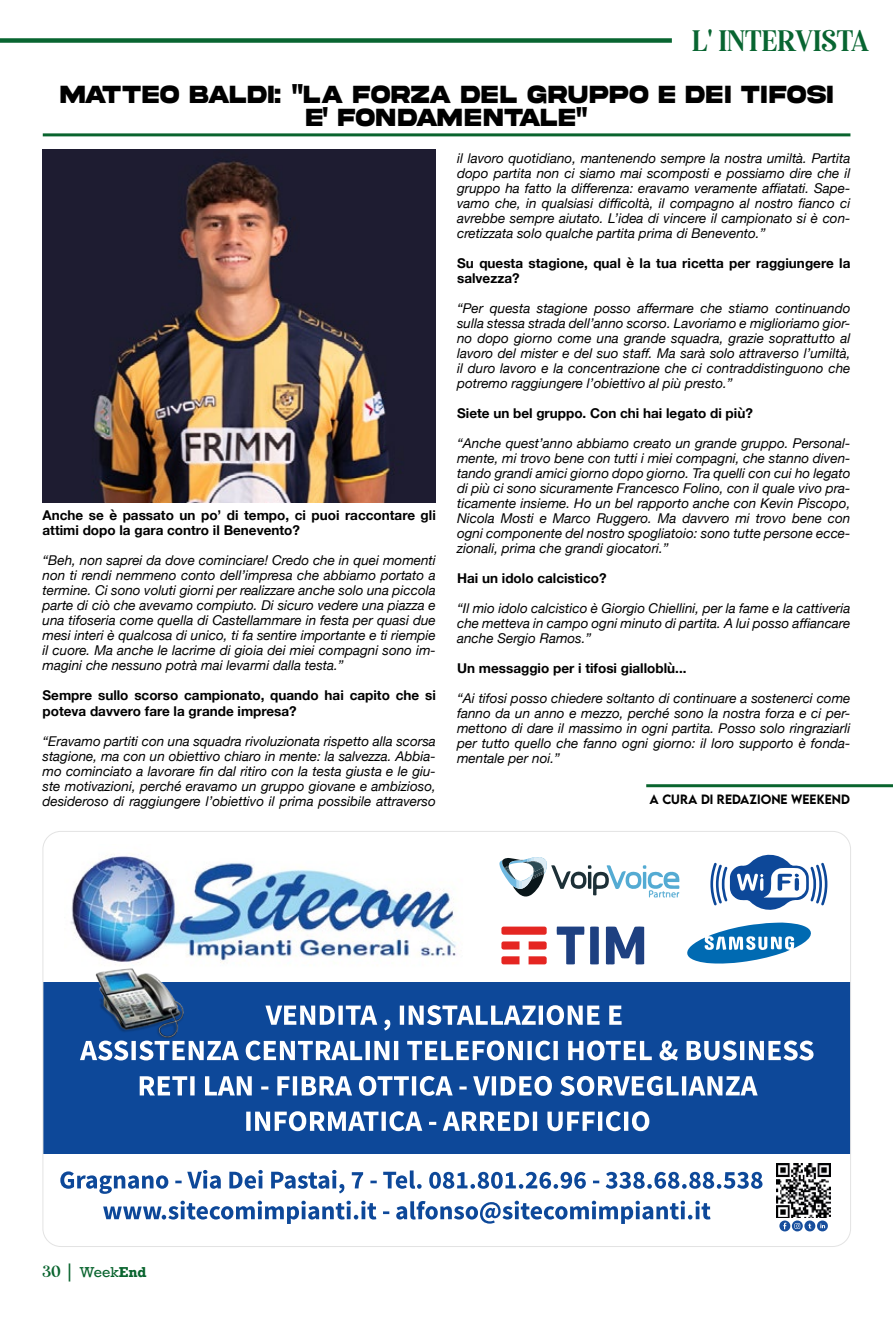
<style>
.page{position:relative;width:893px;height:1319px;background:#fff}
.page>*{position:absolute;margin:0;border:0;box-sizing:border-box;transform-origin:0 0}
.t1{font:33px "Mandalika DEMO";color:#086531}
.t2{font:700 26.25px/22.5px "Akira Expanded Super";letter-spacing:.055em;color:#000;text-align:center;scale:.8 1}
.t3{font:italic 13.5px/15px "Helvetica Neue";color:#000;text-align:justify}
.t4{font:700 13.5px/15px "Helvetica Neue";color:#000}
.t5{font:13.5px "Rockwell";color:#09642e}
.t6{font:500 12px "LEMONMILK";color:#000}
.s1{font-family:"Mandalika DEMO";font-size:18px}
.s2{font-size:18px}
.s3{font-weight:700}
</style>
<div class="page">
<hr style="left:646px;top:784px;width:247px;height:3px;background:#09642e">
<hr style="left:43px;top:133px;width:807px;height:3px;background:#09642e">
<div style="left:0;top:38px;width:672px;height:5px;background:#086531"></div>
<div style="left:43px;top:982px;width:808px;height:171px;background:#0d4899"></div>
<svg style="left:265px;top:1005px;width:357px;height:25px"></svg>
<svg style="left:80px;top:1040px;width:733px;height:20px"></svg>
<svg style="left:140px;top:1075px;width:618px;height:20px"></svg>
<svg style="left:246px;top:1111px;width:403px;height:19px"></svg>
<svg style="left:60px;top:1169px;width:702px;height:24px"></svg>
<svg style="left:103px;top:1200px;width:607px;height:23px"></svg>
<svg style="left:687px;top:922px;width:124px;height:42px"></svg>
<svg style="left:710px;top:854px;width:117px;height:56px"></svg>
<svg style="left:556px;top:926px;width:89px;height:39px"></svg>
<svg style="left:501px;top:926px;width:46px;height:39px"></svg>
<svg style="left:499px;top:857px;width:181px;height:40px"></svg>
<img style="left:71px;top:854px;width:385px;height:110px">
<img style="left:94px;top:954px;width:92px;height:92px">
<img style="left:777px;top:1163px;width:54px;height:54px">
<svg style="left:779px;top:1220px;width:49px;height:11px"></svg>
<img style="left:43px;top:150px;width:393px;height:352px">
<h1 class="t1" style="left:692px;top:21px;width:178px">L' INTERVISTA</h1>
<h2 class="t2" style="left:60px;top:84px;width:967px">MATTEO BALDI: "LA FORZA DEL GRUPPO E DEI TIFOSI<br>E' FONDAMENTALE"</h2>
<p class="t4" style="left:43px;top:508px;width:395px">Anche se è passato un po’ di tempo, ci puoi raccontare gli attimi dopo la gara contro il Benevento?</p>
<p class="t3" style="left:43px;top:554px;width:395px">“Beh, non saprei da dove cominciare! Credo che in quei momenti non ti rendi nemmeno conto dell’impresa che abbiamo portato a termine. Ci sono voluti giorni per realizzare anche solo una piccola parte di ciò che avevamo compiuto. Di sicuro vedere una piazza e una tifoseria come quella di Castellammare in festa per quasi due mesi interi è qualcosa di unico, ti fa sentire importante e ti riempie il cuore. Ma anche le lacrime di gioia dei miei compagni sono im&shy;magini che nessuno potrà mai levarmi dalla testa.”</p>
<p class="t4" style="left:43px;top:688px;width:395px">Sempre sullo scorso campionato, quando hai capito che si poteva davvero fare la grande impresa?</p>
<p class="t3" style="left:43px;top:733px;width:395px">“Eravamo partiti con una squadra rivoluzionata rispetto alla scorsa stagione, ma con un obiettivo chiaro in mente: la salvezza. Abbia&shy;mo cominciato a lavorare fin dal ritiro con la testa giusta e le giu&shy;ste motivazioni, perché eravamo un gruppo giovane e ambizioso, desideroso di raggiungere l’obiettivo il prima possibile attraverso</p>
<p class="t3" style="left:457px;top:151px;width:395px">il lavoro quotidiano, mantenendo sempre la nostra umiltà. Partita dopo partita non ci siamo mai scomposti e possiamo dire che il gruppo ha fatto la differenza: eravamo veramente affiatati. Sape&shy;vamo che, in qualsiasi difficoltà, il compagno al nostro fianco ci avrebbe sempre aiutato. L’idea di vincere il campionato si è con&shy;cretizzata solo qualche partita prima di Benevento.”</p>
<p class="t4" style="left:457px;top:256px;width:395px">Su questa stagione, qual è la tua ricetta per raggiungere la salvezza?</p>
<p class="t3" style="left:457px;top:301px;width:395px">“Per questa stagione posso affermare che stiamo continuando sulla stessa strada dell’anno scorso. Lavoriamo e miglioriamo gior&shy;no dopo giorno come una grande squadra, grazie soprattutto al lavoro del mister e del suo staff. Ma sarà solo attraverso l’umiltà, il duro lavoro e la concentrazione che ci contraddistinguono che potremo raggiungere l’obiettivo al più presto.”</p>
<p class="t4" style="left:457px;top:406px;width:297px">Siete un bel gruppo. Con chi hai legato di più?</p>
<p class="t3" style="left:457px;top:436px;width:395px">“Anche quest’anno abbiamo creato un grande gruppo. Personal&shy;mente, mi trovo bene con tutti i miei compagni, che stanno diven&shy;tando grandi amici giorno dopo giorno. Tra quelli con cui ho legato di più ci sono sicuramente Francesco Folino, con il quale vivo pra&shy;ticamente insieme. Ho un bel rapporto anche con Kevin Piscopo, Nicola Mosti e Marco Ruggero. Ma davvero mi trovo bene con ogni componente del nostro spogliatoio: sono tutte persone ecce&shy;zionali, prima che grandi giocatori.”</p>
<p class="t4" style="left:457px;top:571px;width:151px">Hai un idolo calcistico?</p>
<p class="t3" style="left:457px;top:601px;width:395px">“Il mio idolo calcistico è Giorgio Chiellini, per la fame e la cattiveria che metteva in campo ogni minuto di partita. A lui posso affiancare anche Sergio Ramos.”</p>
<p class="t4" style="left:457px;top:661px;width:231px">Un messaggio per i tifosi gialloblù...</p>
<p class="t3" style="left:457px;top:691px;width:395px">“Ai tifosi posso chiedere soltanto di continuare a sostenerci come fanno da un anno e mezzo, perché sono la nostra forza e ci per&shy;mettono di dare il massimo in ogni partita. Posso solo ringraziarli per tutto quello che fanno ogni giorno: il loro supporto è fonda&shy;mentale per noi.”</p>
<p class="t6" style="left:649px;top:791px;width:202px">A CURA DI REDAZIONE WEEKEND</p>
<p class="t5" style="left:43px;top:1263px;width:106px"><span class="s1">30</span> <span class="s2">|</span> Week<span class="s3">End</span></p>
</div>
